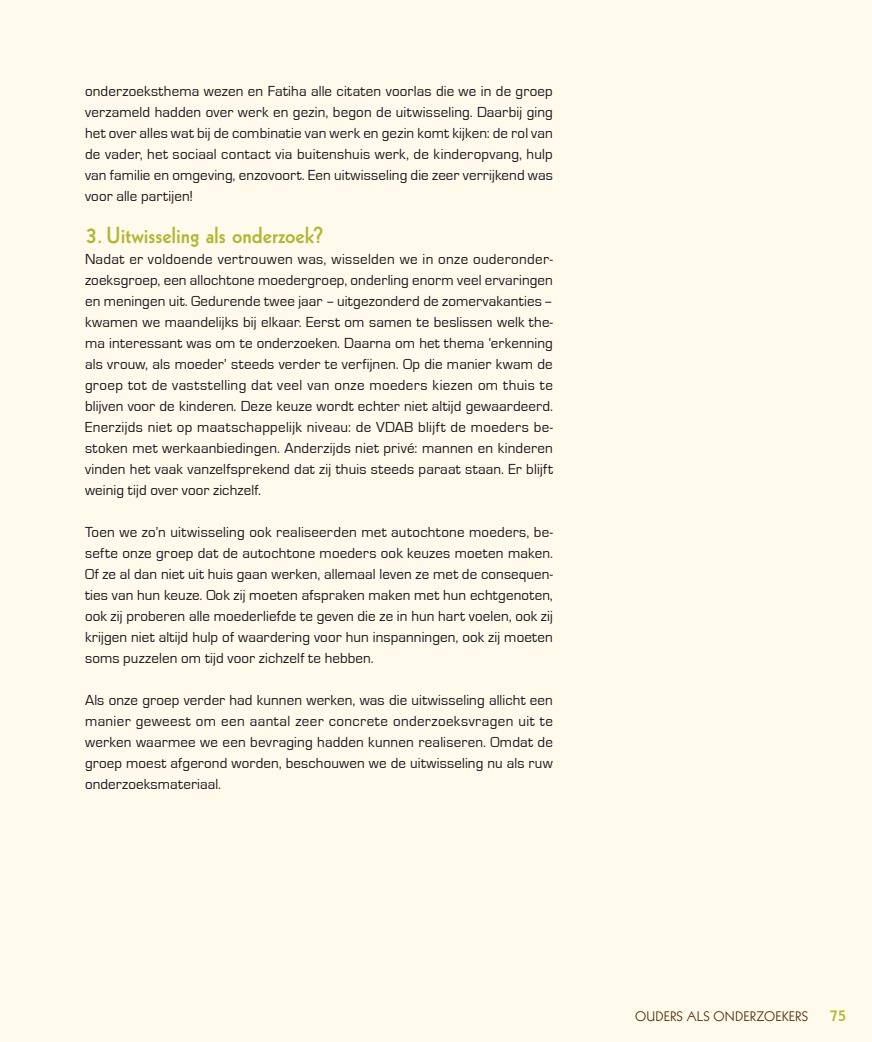
<style>
.page{position:relative;width:872px;height:1042px;background:#fffaec}
.page>*{position:absolute;margin:0;border:0;box-sizing:border-box;transform-origin:0 0}
.t1{font:22.5px "Geometric 231 BT Bold C";color:#afb735}
.t2{font:16.5px "Geometric 231 BT Bold C";color:#afb735}
.t3{font:15px/21px "Eurostile";letter-spacing:.01em;color:#1a171c;text-align:justify}
.t4{font:13.5px "Geometric 231 BT Roman C";letter-spacing:.01em;color:#542e08}
</style>
<div class="page">
<p class="t3" style="left:85px;top:80px;width:469px">onderzoeksthema wezen en Fatiha alle citaten voorlas die we in de groep verzameld hadden over werk en gezin, begon de uitwisseling. Daarbij ging het over alles wat bij de combinatie van werk en gezin komt kijken: de rol van de vader, het sociaal contact via buitenshuis werk, de kinderopvang, hulp van familie en omgeving, enzovoort. Een uitwisseling die zeer verrijkend was voor alle partijen!</p>
<p class="t1" style="left:85px;top:220px;width:241px">3. U itwisseling als onderzoek?</p>
<p class="t3" style="left:85px;top:248px;width:469px">Nadat er voldoende vertrouwen was, wisselden we in onze ouderonder&shy;zoeksgroep, een allochtone moedergroep, onderling enorm veel ervaringen en meningen uit. Gedurende twee jaar –uitgezonderd de zomervakanties– kwamen we maandelijks bij elkaar. Eerst om samen te beslissen welk the&shy;ma interessant was om te onderzoeken. Daarna om het thema ‘erkenning als vrouw, als moeder’ steeds verder te verfijnen. Op die manier kwam de groep tot de vaststelling dat veel van onze moeders kiezen om thuis te blijven voor de kinderen. Deze keuze wordt echter niet altijd gewaardeerd.<br>Enerzijds niet op maatschappelijk niveau: de VDAB blijft de moeders be&shy;stoken met werkaanbiedingen. Anderzijds niet privé: mannen en kinderen vinden het vaak vanzelfsprekend dat zij thuis steeds paraat staan. Er blijft weinig tijd over voor zichzelf.</p>
<p class="t3" style="left:85px;top:521px;width:469px">Toen we zo’n uitwisseling ook realiseerden met autochtone moeders, be&shy;sefte onze groep dat de autochtone moeders ook keuzes moeten maken.<br>Of ze al dan niet uit huis gaan werken, allemaal leven ze met de consequen&shy;ties van hun keuze. Ook zij moeten afspraken maken met hun echtgenoten, ook zij proberen alle moederliefde te geven die ze in hun hart voelen, ook zij krijgen niet altijd hulp of waardering voor hun inspanningen, ook zij moeten soms puzzelen om tijd voor zichzelf te hebben.</p>
<p class="t3" style="left:85px;top:689px;width:469px">Als onze groep verder had kunnen werken, was die uitwisseling allicht een manier geweest om een aantal zeer concrete onderzoeksvragen uit te werken waarmee we een bevraging hadden kunnen realiseren. Omdat de groep moest afgerond worden, beschouwen we de uitwisseling nu als ruw onderzoeksmateriaal.</p>
<p class="t4" style="left:635px;top:1007px;width:175px">OUDERS ALS O NDERZO EKERS</p>
<p class="t2" style="left:829px;top:1004px;width:19px">75</p>
</div>
